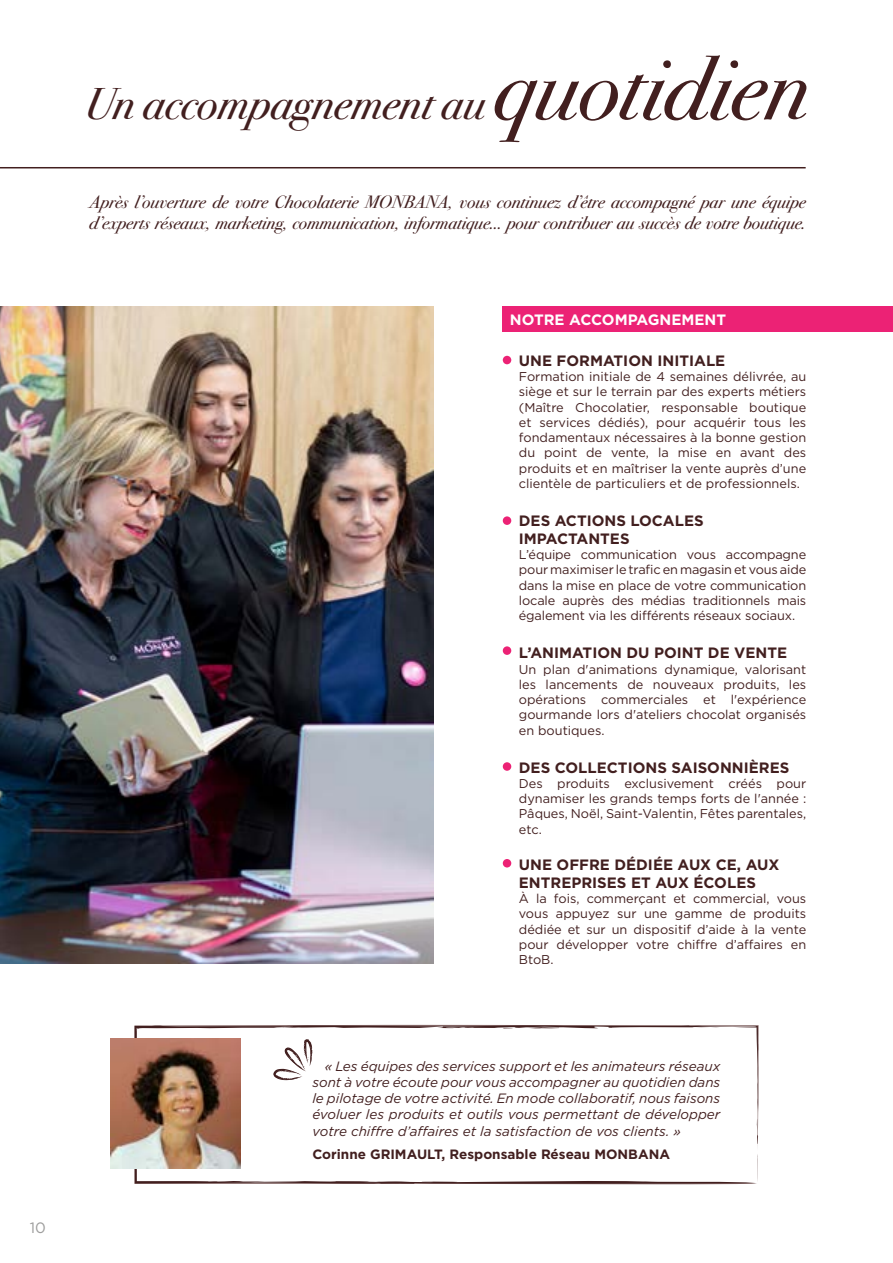
<style>
.page{position:relative;width:893px;height:1263px;background:#fff}
.page>*{position:absolute;margin:0;border:0;box-sizing:border-box;transform-origin:0 0}
.t1{font:italic 45px "Bodoni Sev ITC";color:#421f1f}
.t2{font:italic 18px/21.6px "Bodoni Sev ITC";color:#421f1f}
.t3{font:700 15px/18px "Gotham";color:#421f1f}
.t4{font:700 15px "Gotham";color:#fff}
.t5{font:15px "Gotham";color:#9d9d9c}
.t6{font:italic 13.5px/16.2px "Gotham";color:#421f1f;text-align:justify}
.t7{font:700 13.5px "Gotham";color:#421f1f}
.t8{font:12.75px/15.3px "Gotham";color:#421f1f;text-align:justify}
.s1{font-size:90px}
</style>
<div class="page">
<div style="left:503px;top:356px;width:8px;height:8px;background:#ec2275;border-radius:50%"></div>
<div style="left:503px;top:516px;width:8px;height:9px;background:#ec2275;border-radius:50%"></div>
<div style="left:503px;top:646px;width:8px;height:9px;background:#ec2275;border-radius:50%"></div>
<div style="left:503px;top:762px;width:8px;height:9px;background:#ec2275;border-radius:50%"></div>
<div style="left:503px;top:859px;width:8px;height:8px;background:#ec2275;border-radius:50%"></div>
<hr style="left:0;top:167px;width:806px;height:1px;background:#421f1f">
<svg style="left:135px;top:1025px;width:623px;height:159px"></svg>
<svg style="left:757px;top:1098px;width:2px;height:84px"></svg>
<svg style="left:758px;top:1035px;width:1px;height:18px"></svg>
<svg style="left:681px;top:1025px;width:42px;height:3px"></svg>
<svg style="left:496px;top:1027px;width:33px;height:2px"></svg>
<img style="left:111px;top:1039px;width:129px;height:129px">
<div style="left:503px;top:306px;width:390px;height:26px;background:#ec2275"></div>
<svg style="left:273px;top:1039px;width:39px;height:41px"></svg>
<img style="left:0;top:306px;width:434px;height:657px">
<p class="t5" style="left:30px;top:1218px;width:18px">10</p>
<p class="t1" style="left:84px;top:77px;width:726px">Un accompagnement au <span class="s1">quotidien</span></p>
<p class="t2" style="left:89px;top:191px;width:718px">Après l’ouverture de votre Chocolaterie MONBANA, vous continuez d’être accompagné par une équipe d’experts réseaux, marketing, communication, informatique... pour contribuer au succès de votre boutique.</p>
<p class="t4" style="left:510px;top:309px;width:218px">NOTRE ACCOMPAGNEMENT</p>
<p class="t3" style="left:519px;top:351px;width:208px">UNE FORMATION INITIALE</p>
<p class="t8" style="left:519px;top:368px;width:289px">Formation initiale de 4 semaines délivrée, au siège et sur le terrain par des experts métiers (Maître Chocolatier, responsable boutique et services dédiés), pour acquérir tous les fondamentaux nécessaires à la bonne gestion du point de vente, la mise en avant des produits et en maîtriser la vente auprès d’une clientèle de particuliers et de professionnels.</p>
<p class="t3" style="left:519px;top:511px;width:186px">DES ACTIONS LOCALES<br>IMPACTANTES</p>
<p class="t8" style="left:519px;top:547px;width:289px">L’équipe communication vous accompagne pour maximiser le trafic en magasin et vous aide dans la mise en place de votre communication locale auprès des médias traditionnels mais également via les différents réseaux sociaux.</p>
<p class="t3" style="left:519px;top:644px;width:270px">L’ANIMATION DU POINT DE VENTE</p>
<p class="t8" style="left:519px;top:661px;width:289px">Un plan d'animations dynamique, valorisant les lancements de nouveaux produits, les opérations commerciales et l'expérience gourmande lors d'ateliers chocolat organisés en boutiques.</p>
<p class="t3" style="left:519px;top:758px;width:272px">DES COLLECTIONS SAISONNIÈRES</p>
<p class="t8" style="left:519px;top:775px;width:289px">Des produits exclusivement créés pour dynamiser les grands temps forts de l'année :<br>Pâques, Noël, Saint-Valentin, Fêtes parentales, etc.</p>
<p class="t3" style="left:519px;top:855px;width:262px">UNE OFFRE DÉDIÉE AUX CE, AUX<br>ENTREPRISES ET AUX ÉCOLES</p>
<p class="t8" style="left:519px;top:890px;width:289px">À la fois, commerçant et commercial, vous vous appuyez sur une gamme de produits dédiée et sur un dispositif d’aide à la vente pour développer votre chiffre d’affaires en BtoB.</p>
<p class="t6" style="left:312px;top:1057px;width:409px;text-indent:13px">« Les équipes des services support et les animateurs réseaux sont à votre écoute pour vous accompagner au quotidien dans le pilotage de votre activité. En mode collaboratif, nous faisons évoluer les produits et outils vous permettant de développer votre chiffre d’affaires et la satisfaction de vos clients. »</p>
<p class="t7" style="left:312px;top:1145px;width:359px">Corinne GRIMAULT, Responsable Réseau MONBANA</p>
</div>
